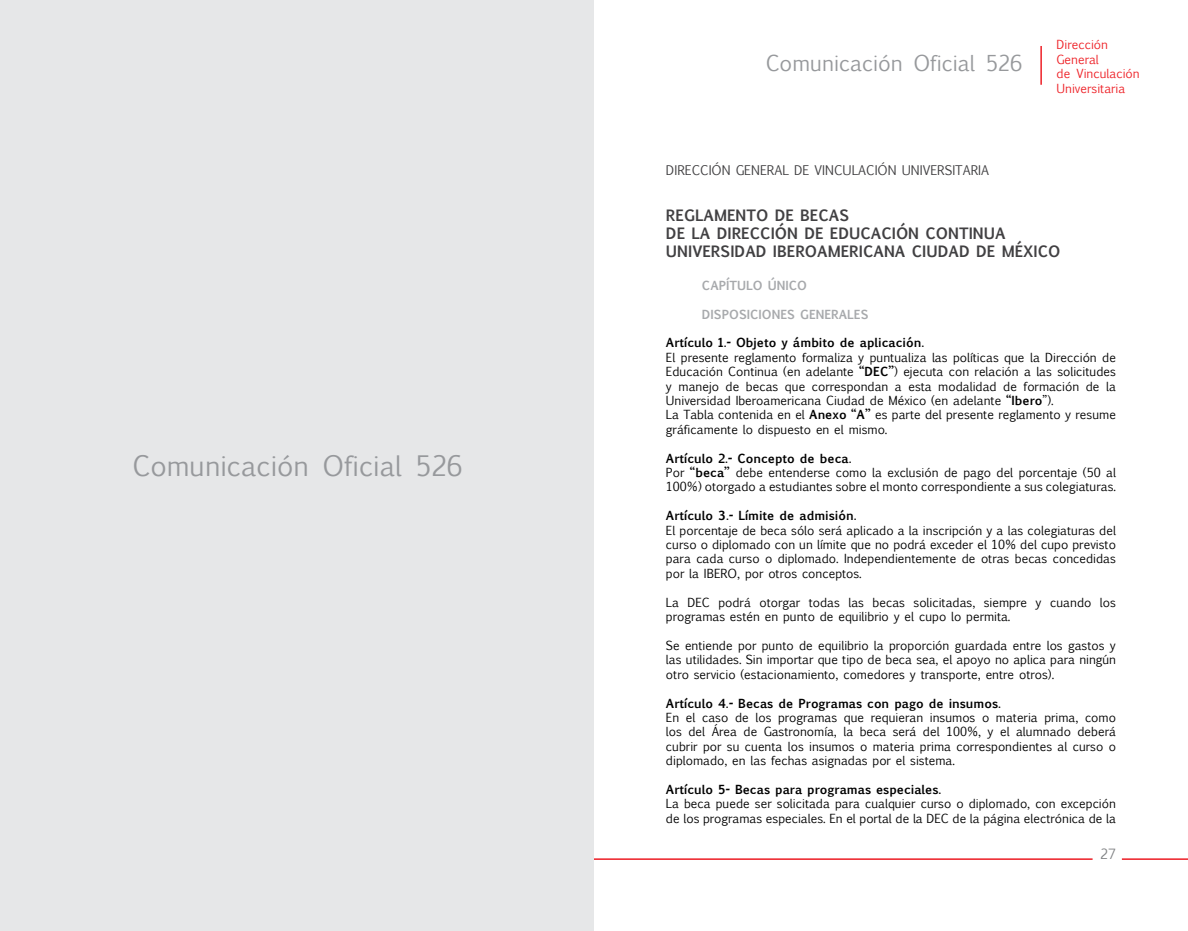
<style>
.page{position:relative;width:1188px;height:931px;background:#fff}
.page>*{position:absolute;margin:0;border:0;box-sizing:border-box;transform-origin:0 0}
.t1{font:27px "Euphemia UCAS";color:#97999c}
.t2{font:21px "Euphemia UCAS";color:#97999c}
.t3{font:700 15px/18px "Euphemia UCAS";color:#414042}
.t4{font:13.5px "Euphemia UCAS";color:#808284}
.t5{font:12.75px "Euphemia UCAS";color:#414042}
.t6{font:12px/14.4px "Euphemia UCAS";color:#000}
.t7{font:700 12px "Euphemia UCAS";color:#000}
.t8{font:12px/14.4px "Euphemia UCAS";color:#ee2127}
.t9{font:700 12px "Euphemia UCAS";color:#a7a9ac}
.s1{font-weight:700}
</style>
<div class="page">
<hr style="left:1040px;top:46px;width:2px;height:39px;background:#ee2127">
<hr style="left:98px;top:858px;width:995px;height:2px;background:#ed1d24">
<hr style="left:1122px;top:858px;width:66px;height:2px;background:#ed1d24">
<div style="left:0;top:0;width:594px;height:931px;background:#e6e7e8"></div>
<h1 class="t1" style="left:133px;top:453px;width:332px">Comunicación Oficial 526</h1>
<h2 class="t2" style="left:766px;top:54px;width:258px">Comunicación Oficial 526</h2>
<p class="t8" style="left:1057px;top:39px;width:85px">Dirección<br>General<br>de Vinculación<br>Universitaria</p>
<p class="t5" style="left:666px;top:164px;width:325px">DIRECCIÓN GENERAL DE VINCULACIÓN UNIVERSITARIA</p>
<p class="t3" style="left:666px;top:208px;width:396px">REGLAMENTO DE BECAS<br>DE LA DIRECCIÓN DE EDUCACIÓN CONTINUA<br>UNIVERSIDAD IBEROAMERICANA CIUDAD DE MÉXICO</p>
<p class="t9" style="left:702px;top:279px;width:107px">CAPÍTULO ÚNICO</p>
<p class="t9" style="left:702px;top:308px;width:168px">DISPOSICIONES GENERALES</p>
<p class="t7" style="left:666px;top:337px;width:260px">Artículo 1.- Objeto y ámbito de aplicación.</p>
<p class="t6" style="left:666px;top:351px;width:452px">El presente reglamento formaliza y puntualiza las políticas que la Dirección de Educación Continua (en adelante <span class="s1">“DEC”</span>) ejecuta con relación a las solicitudes y manejo de becas que correspondan a esta modalidad de formación de la Universidad Iberoamericana Ciudad de México (en adelante <span class="s1">“Ibero</span>”).<br>La Tabla contenida en el <span class="s1">Anexo “A”</span> es parte del presente reglamento y resume gráficamente lo dispuesto en el mismo.</p>
<p class="t6" style="left:666px;top:452px;width:452px"><span class="s1">Artículo 2.- Concepto de beca.<br></span>Por <span class="s1">“beca”</span> debe entenderse como la exclusión de pago del porcentaje (50 al<br>100%) otorgado a estudiantes sobre el monto correspondiente a sus colegiaturas.</p>
<p class="t7" style="left:666px;top:510px;width:192px">Artículo 3.- Límite de admisión.</p>
<p class="t6" style="left:666px;top:524px;width:452px;text-align:justify">El porcentaje de beca sólo será aplicado a la inscripción y a las colegiaturas del curso o diplomado con un límite que no podrá exceder el 10% del cupo previsto para cada curso o diplomado. Independientemente de otras becas concedidas por la IBERO, por otros conceptos.</p>
<p class="t6" style="left:666px;top:596px;width:452px">La DEC podrá otorgar todas las becas solicitadas, siempre y cuando los programas estén en punto de equilibrio y el cupo lo permita.</p>
<p class="t6" style="left:666px;top:639px;width:452px;text-align:justify">Se entiende por punto de equilibrio la proporción guardada entre los gastos y las utilidades. Sin importar que tipo de beca sea, el apoyo no aplica para ningún otro servicio (estacionamiento, comedores y transporte, entre otros).</p>
<p class="t7" style="left:666px;top:697px;width:336px">Artículo 4.- Becas de Programas con pago de insumos.</p>
<p class="t6" style="left:666px;top:711px;width:452px;text-align:justify">En el caso de los programas que requieran insumos o materia prima, como los del Área de Gastronomía, la beca será del 100%, y el alumnado deberá cubrir por su cuenta los insumos o materia prima correspondientes al curso o diplomado, en las fechas asignadas por el sistema.</p>
<p class="t7" style="left:666px;top:783px;width:277px">Artículo 5- Becas para programas especiales.</p>
<p class="t6" style="left:666px;top:797px;width:452px">La beca puede ser solicitada para cualquier curso o diplomado, con excepción de los programas especiales. En el portal de la DEC de la página electrónica de la</p>
<p class="t4" style="left:1100px;top:848px;width:17px">27</p>
</div>
